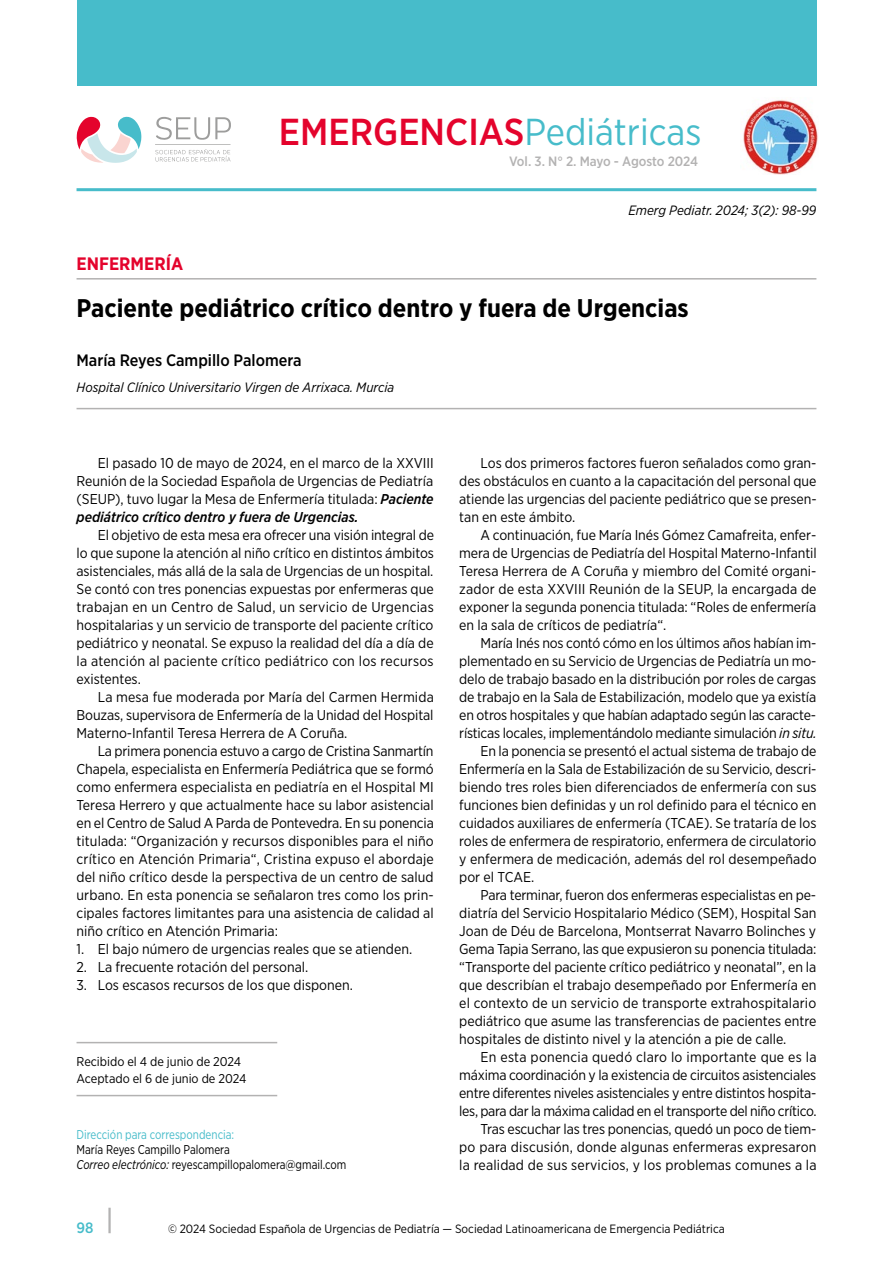
<style>
.page{position:relative;width:893px;height:1263px;background:#fff}
.page>*{position:absolute;margin:0;border:0;box-sizing:border-box;transform-origin:0 0}
.t1{font:500 37.5px "Gotham Narrow";color:#e4032c}
.t2{font:700 25.5px "Gotham Narrow";color:#000}
.t3{font:700 18px "Gotham Narrow";color:#e4032c}
.t4{font:500 16.5px "Gotham Narrow";color:#000}
.t5{font:500 15px "Gotham Narrow";color:#47bcca}
.t6{font:14.25px/18px "Gotham Narrow";letter-spacing:-.005em;color:#000;text-align:justify}
.t7{font:14.25px "Gotham Narrow";letter-spacing:.015em;color:#000}
.t8{font:italic 13.5px "Gotham Narrow";color:#000}
.t9{font:500 13.5px "Gotham Narrow";letter-spacing:-.01em;color:#b3b2b2}
.t10{font:12.75px/15px "Gotham Narrow";color:#000;scale:.9 1}
.t11{font:12.75px/17.2px "Gotham Narrow";color:#000}
.t12{font:12.75px "Gotham Narrow";color:#47bcca;scale:.9 1}
.t13{font:12px "Gotham Narrow";color:#000}
.s1{font-weight:400;color:#47bcca}
.s2{font-weight:500;font-style:italic}
.s3{font-style:italic}
</style>
<div class="page">
<hr style="left:108px;top:1208px;width:3px;height:25px;background:#b3b2b2">
<hr style="left:77px;top:188px;width:739px;height:3px;background:#47bcca">
<hr style="left:77px;top:408px;width:739px;height:1px;background:#b3b2b2">
<hr style="left:77px;top:278px;width:739px;height:2px;background:#b3b2b2">
<img style="left:743px;top:99px;width:75px;height:76px">
<svg style="left:77px;top:116px;width:64px;height:47px"></svg>
<svg style="left:155px;top:117px;width:76px;height:45px"></svg>
<div style="left:77px;top:0;width:739px;height:85px;background:#47bcca"></div>
<hr style="left:77px;top:1042px;width:200px;height:1px;background:#b3b2b2">
<hr style="left:77px;top:1095px;width:200px;height:1px;background:#b3b2b2">
<h1 class="t1" style="left:279px;top:108px;width:424px">EMERGENCIAS<span class="s1">Pediátricas</span></h1>
<p class="t9" style="left:509px;top:153px;width:191px">Vol. 3. N° 2. Mayo - Agosto 2024</p>
<p class="t8" style="left:628px;top:202px;width:190px">Emerg Pediatr. 2024; 3(2): 98-99</p>
<p class="t3" style="left:77px;top:252px;width:108px">ENFERMERÍA</p>
<h2 class="t2" style="left:77px;top:291px;width:614px">Paciente pediátrico crítico dentro y fuera de Urgencias</h2>
<p class="t4" style="left:77px;top:350px;width:226px">María Reyes Campillo Palomera</p>
<p class="t8" style="left:77px;top:378px;width:319px">Hospital Clínico Universitario Virgen de Arrixaca. Murcia</p>
<p class="t6" style="left:77px;top:454px;width:359px;text-indent:21px">El pasado 10 de mayo de 2024, en el marco de la XXVIII Reunión de la Sociedad Española de Urgencias de Pediatría (SEUP), tuvo lugar la Mesa de Enfermería titulada: <span class="s2">Paciente pediátrico crítico dentro y fuera de Urgencias.</span></p>
<p class="t6" style="left:77px;top:526px;width:359px;text-indent:21px">El objetivo de esta mesa era ofrecer una visión integral de lo que supone la atención al niño crítico en distintos ámbitos asistenciales, más allá de la sala de Urgencias de un hospital.<br>Se contó con tres ponencias expuestas por enfermeras que trabajan en un Centro de Salud, un servicio de Urgencias hospitalarias y un servicio de transporte del paciente crítico pediátrico y neonatal. Se expuso la realidad del día a día de la atención al paciente crítico pediátrico con los recursos existentes.</p>
<p class="t6" style="left:77px;top:688px;width:359px;text-indent:21px">La mesa fue moderada por María del Carmen Hermida Bouzas, supervisora de Enfermería de la Unidad del Hospital Materno-Infantil Teresa Herrera de A Coruña.</p>
<p class="t6" style="left:77px;top:742px;width:359px;text-indent:21px">La primera ponencia estuvo a cargo de Cristina Sanmartín Chapela, especialista en Enfermería Pediátrica que se formó como enfermera especialista en pediatría en el Hospital MI Teresa Herrero y que actualmente hace su labor asistencial en el Centro de Salud A Parda de Pontevedra. En su ponencia titulada: “Organización y recursos disponibles para el niño crítico en Atención Primaria“, Cristina expuso el abordaje del niño crítico desde la perspectiva de un centro de salud urbano. En esta ponencia se señalaron tres como los prin&shy;cipales factores limitantes para una asistencia de calidad al niño crítico en Atención Primaria:</p>
<p class="t6" style="left:77px;top:940px;width:337px">1. El bajo número de urgencias reales que se atienden.</p>
<p class="t6" style="left:77px;top:958px;width:233px">2. La frecuente rotación del personal.</p>
<p class="t6" style="left:77px;top:976px;width:278px">3. Los escasos recursos de los que disponen.</p>
<p class="t11" style="left:77px;top:1052px;width:171px">Recibido el 4 de junio de 2024<br>Aceptado el 6 de junio de 2024</p>
<p class="t12" style="left:77px;top:1127px;width:177px">Dirección para correspondencia:</p>
<p class="t10" style="left:77px;top:1142px;width:301px">María Reyes Campillo Palomera<br><span class="s3">Correo electrónico:</span> reyescampillopalomera@gmail.com</p>
<p class="t6" style="left:459px;top:454px;width:359px;text-indent:21px">Los dos primeros factores fueron señalados como gran&shy;des obstáculos en cuanto a la capacitación del personal que atiende las urgencias del paciente pediátrico que se presen&shy;tan en este ámbito.</p>
<p class="t6" style="left:459px;top:526px;width:359px;text-indent:21px">A continuación, fue María Inés Gómez Camafreita, enfer&shy;mera de Urgencias de Pediatría del Hospital Materno-Infantil Teresa Herrera de A Coruña y miembro del Comité organi&shy;zador de esta XXVIII Reunión de la SEUP, la encargada de exponer la segunda ponencia titulada: “Roles de enfermería en la sala de críticos de pediatría“.</p>
<p class="t6" style="left:480px;top:634px;width:337px">María Inés nos contó cómo en los últimos años habían im-</p>
<p class="t6" style="left:459px;top:652px;width:359px">plementado en su Servicio de Urgencias de Pediatría un mo-</p>
<p class="t6" style="left:459px;top:670px;width:359px">delo de trabajo basado en la distribución por roles de cargas</p>
<p class="t6" style="left:459px;top:688px;width:359px">de trabajo en la Sala de Estabilización, modelo que ya existía</p>
<p class="t6" style="left:459px;top:706px;width:358px">en otros hospitales y que habían adaptado según las caracte-</p>
<p class="t6" style="left:459px;top:724px;width:359px">rísticas locales, implementándolo mediante simulación <span class="s3">in situ.</span></p>
<p class="t6" style="left:480px;top:742px;width:337px">En la ponencia se presentó el actual sistema de trabajo de</p>
<p class="t6" style="left:459px;top:760px;width:359px">Enfermería en la Sala de Estabilización de su Servicio, descri-</p>
<p class="t6" style="left:459px;top:778px;width:359px">biendo tres roles bien diferenciados de enfermería con sus</p>
<p class="t6" style="left:459px;top:796px;width:359px">funciones bien definidas y un rol definido para el técnico en</p>
<p class="t6" style="left:459px;top:814px;width:359px">cuidados auxiliares de enfermería (TCAE). Se trataría de los</p>
<p class="t6" style="left:459px;top:832px;width:359px">roles de enfermera de respiratorio, enfermera de circulatorio</p>
<p class="t6" style="left:459px;top:850px;width:359px">y enfermera de medicación, además del rol desempeñado</p>
<p class="t6" style="left:459px;top:868px;width:76px">por el TCAE.</p>
<p class="t6" style="left:480px;top:886px;width:337px">Para terminar, fueron dos enfermeras especialistas en pe-</p>
<p class="t6" style="left:459px;top:904px;width:359px">diatría del Servicio Hospitalario Médico (SEM), Hospital San</p>
<p class="t6" style="left:459px;top:922px;width:358px">Joan de Déu de Barcelona, Montserrat Navarro Bolinches y</p>
<p class="t6" style="left:459px;top:940px;width:359px">Gema Tapia Serrano, las que expusieron su ponencia titulada:</p>
<p class="t6" style="left:459px;top:958px;width:359px">“Transporte del paciente crítico pediátrico y neonatal”, en la</p>
<p class="t6" style="left:459px;top:976px;width:359px">que describían el trabajo desempeñado por Enfermería en</p>
<p class="t6" style="left:459px;top:994px;width:358px">el contexto de un servicio de transporte extrahospitalario</p>
<p class="t6" style="left:459px;top:1012px;width:359px">pediátrico que asume las transferencias de pacientes entre</p>
<p class="t6" style="left:459px;top:1030px;width:329px">hospitales de distinto nivel y la atención a pie de calle.</p>
<p class="t7" style="left:480px;top:1048px;width:338px">En esta ponencia quedó claro lo importante que es la</p>
<p class="t6" style="left:459px;top:1066px;width:359px">máxima coordinación y la existencia de circuitos asistenciales</p>
<p class="t6" style="left:459px;top:1084px;width:359px">entre diferentes niveles asistenciales y entre distintos hospita-</p>
<p class="t6" style="left:459px;top:1102px;width:359px">les, para dar la máxima calidad en el transporte del niño crítico.</p>
<p class="t6" style="left:480px;top:1120px;width:337px">Tras escuchar las tres ponencias, quedó un poco de tiem-</p>
<p class="t7" style="left:459px;top:1138px;width:359px">po para discusión, donde algunas enfermeras expresaron</p>
<p class="t6" style="left:459px;top:1156px;width:359px">la realidad de sus servicios, y los problemas comunes a la</p>
<p class="t5" style="left:77px;top:1218px;width:18px">98</p>
<p class="t13" style="left:168px;top:1221px;width:558px">© 2024 Sociedad Española de Urgencias de Pediatría — Sociedad Latinoamericana de Emergencia Pediátrica</p>
</div>
